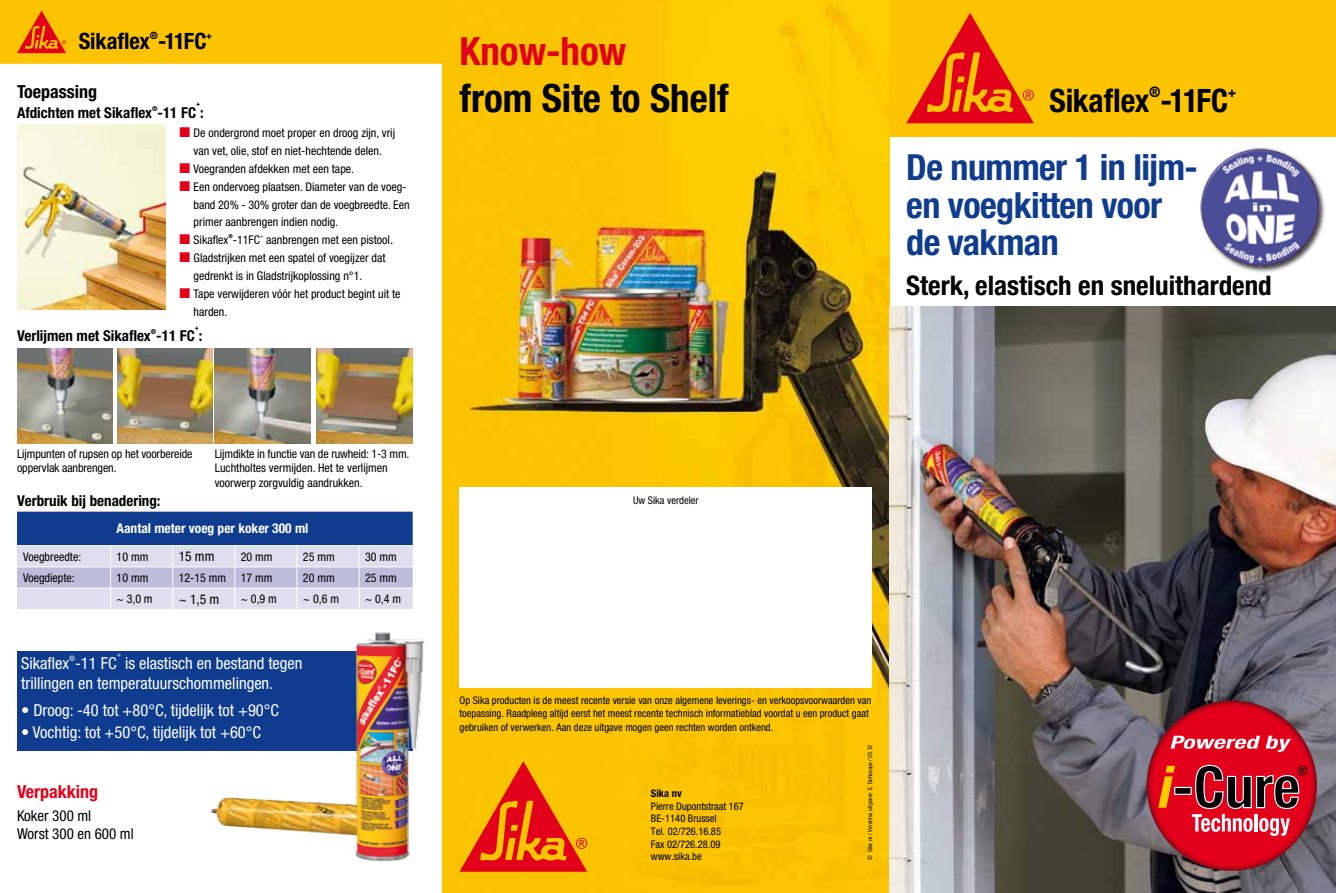
<style>
.page{position:relative;width:1336px;height:893px;background:#fff}
.page>*{position:absolute;margin:0;border:0;box-sizing:border-box;transform-origin:0 0}
.t1{font:700 condensed 39px "Helvetica Neue LT Std";color:#000}
.t2{font:700 condensed 39px "Helvetica Neue LT Std";color:#e2001a}
.t3{font:700 condensed 36px/37.5px "Helvetica Neue LT Std";letter-spacing:-.015em;color:#0f3c8f}
.t4{font:700 condensed 32.25px "Helvetica Neue LT Std";letter-spacing:-.01em;color:#000}
.t5{font:700 condensed 27px "Helvetica Neue LT Std";color:#000}
.t6{font:700 condensed 22.5px "Helvetica Neue LT Std";letter-spacing:-.005em;color:#000}
.t7{font:700 condensed 18px "Helvetica Neue LT Std";color:#000}
.t8{font:700 condensed 18px "Helvetica Neue LT Std";color:#e2001a}
.t9{font:condensed 16.5px/19.8px "Helvetica Neue LT Std";color:#fff}
.t10{font:700 condensed 15px "Helvetica Neue LT Std";color:#000}
.t11{font:condensed 15px/18px "Helvetica Neue LT Std";color:#000}
.t12{font:700 condensed 14.55px "Helvetica Neue LT Std";color:#000}
.t13{font:700 condensed 13.5px "Helvetica Neue LT Std";color:#fff}
.t14{font:condensed 13.5px "Helvetica Neue LT Std";color:#000}
.t15{font:condensed 12px/18px "Helvetica Neue LT Std";color:#000}
.t16{font:condensed 10.5px/12.6px "Helvetica Neue LT Pro";color:#000}
.t17{font:700 condensed 10.5px "Helvetica Neue LT Pro";color:#000}
.t18{font:700 condensed 10.2px "Helvetica Neue LT Std";color:#000}
.t19{font:condensed 7.35px "Helvetica Neue LT Std";color:#fff}
.t20{font:700 condensed 6.75px "Helvetica Neue LT Std";color:#000}
.t21{font:condensed 6px "Helvetica Neue LT Pro";color:#000}
.t22{font:700 condensed 5.4px "Helvetica Neue LT Pro";color:#000}
.t23{font:condensed 5.4px "Helvetica Neue LT Std";color:#000}
.s1{font-size:13.5px}
</style>
<div class="page">
<img style="left:211px;top:797px;width:142px;height:39px">
<img style="left:442px;top:0;width:447px;height:893px">
<div style="left:889px;top:0;width:446px;height:136px;background:#fcc400"></div>
<svg style="left:906px;top:13px;width:127px;height:110px"></svg>
<svg style="left:459px;top:761px;width:128px;height:111px;background:#f07809"></svg>
<div style="left:459px;top:487px;width:413px;height:201px;background:#fff"></div>
<div style="left:0;top:0;width:442px;height:64px;background:#fcc400"></div>
<img style="left:889px;top:306px;width:446px;height:587px">
<img style="left:17px;top:125px;width:149px;height:185px">
<img style="left:117px;top:348px;width:96px;height:96px">
<img style="left:317px;top:348px;width:95px;height:96px">
<img style="left:17px;top:348px;width:96px;height:96px">
<img style="left:215px;top:348px;width:95px;height:96px">
<svg style="left:17px;top:512px;width:395px;height:97px;background:#92a1ca"></svg>
<div style="left:1199px;top:147px;width:126px;height:127px;background:#000;opacity:.75"></div>
<img style="left:1199px;top:147px;width:124px;height:125px">
<svg style="left:1146px;top:701px;width:170px;height:170px;background:#d6021a"></svg>
<svg style="left:1170px;top:736px;width:89px;height:13px"></svg>
<svg style="left:1265px;top:736px;width:25px;height:16px"></svg>
<svg style="left:1158px;top:766px;width:16px;height:42px"></svg>
<div style="left:1174px;top:787px;width:16px;height:7px;background:#000"></div>
<div style="left:1173px;top:787px;width:18px;height:8px;border:1px solid #fff"></div>
<svg style="left:1191px;top:764px;width:115px;height:72px;background:#b8303f"></svg>
<div style="left:17px;top:651px;width:395px;height:99px;background:#0f3c8f"></div>
<img style="left:353px;top:632px;width:71px;height:230px">
<p class="t18" style="left:150px;top:29px;width:10px">®</p>
<p class="t18" style="left:206px;top:29px;width:8px">+</p>
<h3 class="t6" style="left:79px;top:27px;width:129px">Sikaflex -11FC</h3>
<h3 class="t7" style="left:17px;top:81px;width:82px">Toepassing</h3>
<p class="t10" style="left:17px;top:103px;width:188px">Afdichten met Sikaflex -11 FC :</p>
<p class="t20" style="left:196px;top:100px;width:6px">+</p>
<p class="t15" style="left:193px;top:124px;width:217px">De ondergrond moet proper en droog zijn, vrij van vet, olie, stof en niet-hechtende delen.<br>Voegranden afdekken met een tape.<br>Een ondervoeg plaatsen. Diameter van de voeg&shy;band 20% - 30% groter dan de voegbreedte. Een</p>
<p class="t15" style="left:193px;top:212px;width:146px">primer aanbrengen indien nodig.<br>Sikaflex -11FC</p>
<p class="t20" style="left:152px;top:104px;width:7px">®</p>
<p class="t22" style="left:228px;top:233px;width:6px">®</p>
<p class="t23" style="left:260px;top:233px;width:5px">+</p>
<p class="t15" style="left:193px;top:230px;width:208px;text-indent:73px">aanbrengen met een pistool<span class="s1">.<br></span>Gladstrijken met een spatel of voegijzer dat gedrenkt is in Gladstrijkoplossing n°1.<br>Tape verwijderen vóór het product begint uit te harden.</p>
<p class="t10" style="left:17px;top:327px;width:187px">Verlijmen met Sikaflex -11 FC :</p>
<p class="t20" style="left:195px;top:323px;width:6px">+</p>
<p class="t20" style="left:151px;top:328px;width:7px">®</p>
<p class="t15" style="left:17px;top:446px;width:177px;line-height:14.4px">Lijmpunten of rupsen op het voorbereide oppervlak aanbrengen.</p>
<p class="t15" style="left:215px;top:446px;width:196px;line-height:14.4px">Lijmdikte in functie van de ruwheid: 1-3 mm.<br>Luchtholtes vermijden. Het te verlijmen voorwerp zorgvuldig aandrukken.</p>
<p class="t13" style="left:117px;top:520px;width:193px">Aantal meter voeg per koker 300 ml</p>
<p class="t15" style="left:23px;top:547px;width:60px">Voegbreedte:</p>
<p class="t15" style="left:117px;top:547px;width:33px">10 mm</p>
<p class="t14" style="left:179px;top:548px;width:37px">15 mm</p>
<p class="t15" style="left:241px;top:547px;width:33px">20 mm</p>
<p class="t15" style="left:303px;top:547px;width:33px">25 mm</p>
<p class="t15" style="left:365px;top:547px;width:33px">30 mm</p>
<p class="t15" style="left:23px;top:568px;width:53px">Voegdiepte:</p>
<p class="t15" style="left:117px;top:568px;width:33px">10 mm</p>
<p class="t15" style="left:179px;top:568px;width:95px">12-15 mm 17 mm</p>
<p class="t15" style="left:303px;top:568px;width:33px">20 mm</p>
<p class="t15" style="left:365px;top:568px;width:33px">25 mm</p>
<p class="t15" style="left:117px;top:590px;width:38px">~ 3,0 m</p>
<p class="t14" style="left:179px;top:591px;width:42px">~ 1,5 m</p>
<p class="t15" style="left:241px;top:590px;width:38px">~ 0,9 m</p>
<p class="t15" style="left:303px;top:590px;width:38px">~ 0,6 m</p>
<p class="t15" style="left:365px;top:590px;width:38px">~ 0,4 m</p>
<p class="t10" style="left:17px;top:492px;width:145px">Verbruik bij benadering:</p>
<p class="t19" style="left:117px;top:650px;width:6px">+</p>
<h3 class="t9" style="left:21px;top:653px;width:283px;text-indent:104px">is elastisch en bestand tegen trillingen en temperatuurschommelingen.</h3>
<h3 class="t9" style="left:21px;top:700px;width:259px">• Droog: -40 tot +80°C, tijdelijk tot +90°C</h3>
<h3 class="t9" style="left:21px;top:722px;width:241px">• Vochtig: tot +50°C, tijdelijk tot +60°C</h3>
<p class="t19" style="left:69px;top:654px;width:7px">®</p>
<h3 class="t9" style="left:21px;top:653px;width:97px">Sikaflex -11 FC</h3>
<h3 class="t8" style="left:17px;top:781px;width:83px">Verpakking</h3>
<p class="t11" style="left:17px;top:806px;width:118px">Koker 300 ml<br>Worst 300 en 600 ml</p>
<h1 class="t2" style="left:459px;top:28px;width:168px">Know-how</h1>
<h1 class="t1" style="left:459px;top:75px;width:271px">from Site to Shelf</h1>
<p class="t12" style="left:1148px;top:83px;width:13px">®</p>
<p class="t12" style="left:1227px;top:83px;width:10px">+</p>
<h3 class="t4" style="left:1049px;top:81px;width:180px">Sikaflex -11FC</h3>
<h2 class="t3" style="left:906px;top:148px;width:293px">De nummer 1 in lijm&shy;en voegkitten voor de vakman</h2>
<h3 class="t5" style="left:906px;top:269px;width:367px">Sterk, elastisch en sneluithardend</h3>
<p class="t16" style="left:633px;top:494px;width:67px">Uw Sika verdeler</p>
<p class="t16" style="left:459px;top:693px;width:413px;line-height:13.5px">Op Sika producten is de meest recente versie van onze algemene leverings- en verkoopsvoorwaarden van toepassing. Raadpleeg altijd eerst het meest recente technisch informatieblad voordat u een product gaat gebruiken of verwerken. Aan deze uitgave mogen geen rechten worden ontkend.</p>
<p class="t17" style="left:651px;top:787px;width:32px">Sika nv</p>
<p class="t16" style="left:651px;top:800px;width:94px">Pierre Dupontstraat 167<br>BE-1140 Brussel<br>Tel. 02/726.16.85<br>Fax 02/726.28.09 www.sika.be</p>
<p class="t21" style="left:866px;top:860px;width:117px;rotate:-90deg">© Sika nv / Verantw. uitgever: E. Dehasque / 03.12</p>
</div>
